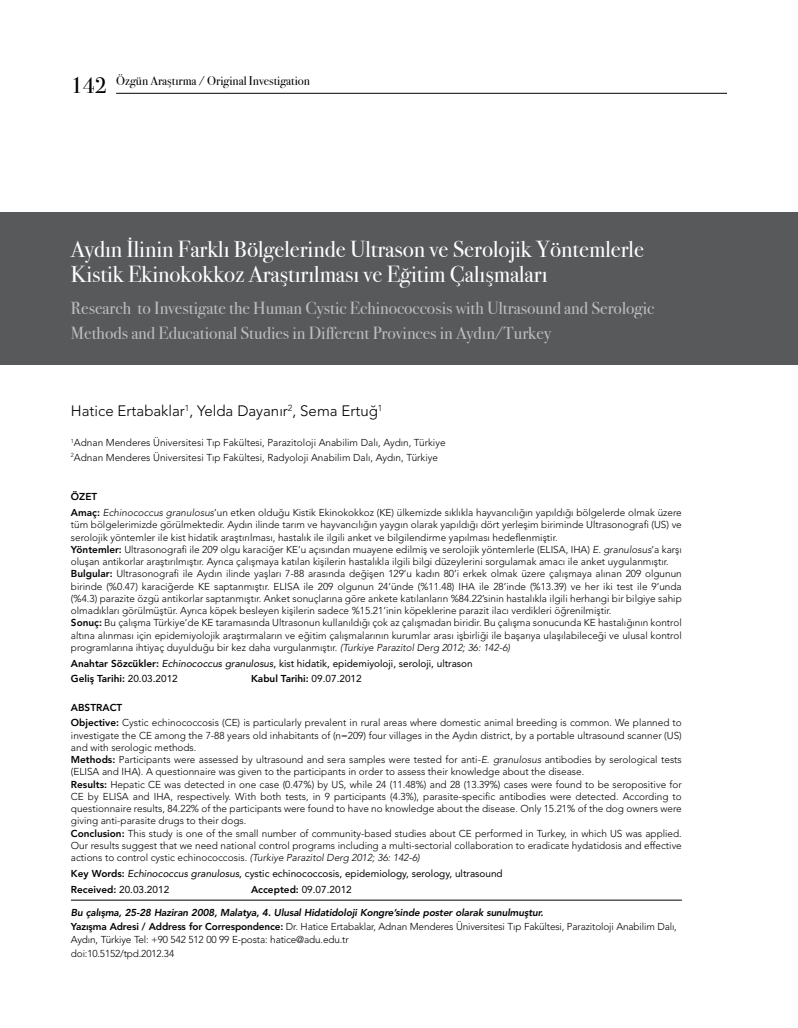
<style>
.page{position:relative;width:798px;height:1028px;background:#fff}
.page>*{position:absolute;margin:0;border:0;box-sizing:border-box;transform-origin:0 0}
.t1{font:23.12px/25px "Bodoni Svty Two ITCTT Book";color:#fff}
.t2{font:17.5px/25px "Bodoni Svty Two ITCTT Book";color:#bcbec0}
.t3{font:300 15px "Avenir LT Std";color:#000}
.t4{font:12.5px "Bodoni Svty Two ITCTT Book";color:#000}
.t5{font:300 10px/12.2px "Avenir LT Std";color:#000}
.t6{font:10px/15.8px "Avenir LT Std";color:#000}
.t7{font:italic 800 10px/14.2px "Avenir LT Std";letter-spacing:-.015em;color:#000}
.t8{font:800 10px "Avenir LT Std";color:#000}
.s1{font-size:22.5px}
.s2{font-weight:800}
.s3{font-style:italic}
.s4{font-weight:400}
.s5{font-style:normal}
.s6{font-weight:300;font-style:normal}
</style>
<div class="page">
<div style="left:0;top:213px;width:797px;height:152px;background:#58595b"></div>
<hr style="left:71px;top:900px;width:610px;height:1px;background:#000">
<hr style="left:116px;top:93px;width:610px;height:1px;background:#000">
<p class="t4" style="left:71px;top:71px;width:240px"><span class="s1">142</span> Özgün Araştırma / Original Investigation</p>
<h1 class="t1" style="left:71px;top:234px;width:574px">Aydın İlinin Farklı Bölgelerinde Ultrason ve Serolojik Yöntemlerle<br>Kistik Ekinokokkoz Araştırılması ve Eğitim Çalışmaları</h1>
<h2 class="t2" style="left:71px;top:294px;width:584px">Research to Investigate the Human Cystic Echinococcosis with Ultrasound and Serologic<br>Methods and Educational Studies in Different Provinces in Aydın/Turkey</h2>
<h3 class="t3" style="left:71px;top:401px;width:313px">Hatice Ertabaklar<sup>1</sup>, Yelda Dayanır<sup>2</sup>, Sema Ertuğ<sup>1</sup></h3>
<p class="t5" style="left:71px;top:435px;width:376px;line-height:14.2px"><sup>1</sup>Adnan Menderes Üniversitesi Tıp Fakültesi, Parazitoloji Anabilim Dalı, Aydın, Türkiye<br><sup>2</sup>Adnan Menderes Üniversitesi Tıp Fakültesi, Radyoloji Anabilim Dalı, Aydın, Türkiye</p>
<p class="t5" style="left:71px;top:489px;width:612px;line-height:15.8px"><span class="s2">ÖZET<br>Amaç:</span> <span class="s3">Echinococcus granulosus</span>’un etken olduğu Kistik Ekinokokkoz (KE) ülkemizde sıklıkla hayvancılığın yapıldığı bölgelerde olmak üzere</p>
<p class="t5" style="left:71px;top:519px;width:612px">tüm bölgelerimizde görülmektedir. Aydın ilinde tarım ve hayvancılığın yaygın olarak yapıldığı dört yerleşim biriminde Ultrasonografi (US) ve serolojik yöntemler ile kist hidatik araştırılması, hastalık ile ilgili anket ve bilgilendirme yapılması hedeflenmiştir.<br><span class="s2">Yöntemler:</span> Ultrasonografi ile 209 olgu karaciğer KE’u açısından muayene edilmiş ve serolojik yöntemlerle (ELISA, IHA) <span class="s3">E. granulosus</span>’a karşı oluşan antikorlar araştırılmıştır. Ayrıca çalışmaya katılan kişilerin hastalıkla ilgili bilgi düzeylerini sorgulamak amacı ile anket uygulanmıştır.<br><span class="s2">Bulgular:</span> Ultrasonografi ile Aydın ilinde yaşları 7-88 arasında değişen 129’u kadın 80’i erkek olmak üzere çalışmaya alınan 209 olgunun birinde (%0.47) karaciğerde KE saptanmıştır. ELISA ile 209 olgunun 24’ünde (%11.48) IHA ile 28’inde (%13.39) ve her iki test ile 9’unda (%4.3) parazite özgü antikorlar saptanmıştır. Anket sonuçlarına göre ankete katılanların %84.22’sinin hastalıkla ilgili herhangi bir bilgiye sahip olmadıkları görülmüştür. Ayrıca köpek besleyen kişilerin sadece %15.21’inin köpeklerine parazit ilacı verdikleri öğrenilmiştir.<br><span class="s2">Sonuç:</span> Bu çalışma Türkiye’de KE taramasında Ultrasonun kullanıldığı çok az çalışmadan biridir. Bu çalışma sonucunda KE hastalığının kontrol altına alınması için epidemiyolojik araştırmaların ve eğitim çalışmalarının kurumlar arası işbirliği ile başarıya ulaşılabileceği ve ulusal kontrol programlarına ihtiyaç duyulduğu bir kez daha vurgulanmıştır. <span class="s3">(Turkiye Parazitol Derg 2012; 36: 142-6)</span></p>
<p class="t6" style="left:71px;top:655px;width:403px"><span class="s2">Anahtar Sözcükler:</span> <span class="s3">Echinococcus granulosus</span>, kist hidatik, epidemiyoloji, seroloji, ultrason<br><span class="s2">Geliş Tarihi:</span> 20.03.2012</p>
<p class="t8" style="left:251px;top:673px;width:112px">Kabul Tarihi: <span class="s4">09.07.2012</span></p>
<p class="t5" style="left:71px;top:699px;width:612px;line-height:15.8px"><span class="s2">ABSTRACT<br>Objective:</span> Cystic echinococcosis (CE) is particularly prevalent in rural areas where domestic animal breeding is common. We planned to</p>
<p class="t5" style="left:71px;top:729px;width:612px">investigate the CE among the 7-88 years old inhabitants of (n=209) four villages in the Aydın district, by a portable ultrasound scanner (US) and with serologic methods.<br><span class="s2">Methods:</span> Participants were assessed by ultrasound and sera samples were tested for anti-<span class="s3">E. granulosus</span> antibodies by serological tests (ELISA and IHA). A questionnaire was given to the participants in order to assess their knowledge about the disease.<br><span class="s2">Results:</span> Hepatic CE was detected in one case (0.47%) by US, while 24 (11.48%) and 28 (13.39%) cases were found to be seropositive for CE by ELISA and IHA, respectively. With both tests, in 9 participants (4.3%), parasite-specific antibodies were detected. According to questionnaire results, 84.22% of the participants were found to have no knowledge about the disease. Only 15.21% of the dog owners were giving anti-parasite drugs to their dogs.<br><span class="s2">Conclusion:</span> This study is one of the small number of community-based studies about CE performed in Turkey, in which US was applied.<br>Our results suggest that we need national control programs including a multi-sectorial collaboration to eradicate hydatidosis and effective actions to control cystic echinococcosis. <span class="s3">(Turkiye Parazitol Derg 2012; 36: 142-6)</span></p>
<p class="t6" style="left:71px;top:865px;width:433px"><span class="s2">Key Words:</span> <span class="s3">Echinococcus granulosus</span>, cystic echinococcosis, epidemiology, serology, ultrasound<br><span class="s2">Received:</span> 20.03.2012</p>
<p class="t6" style="left:251px;top:881px;width:102px"><span class="s2">Accepted:</span> 09.07.2012</p>
<p class="t7" style="left:71px;top:905px;width:607px">Bu çalışma, 25-28 Haziran 2008, Malatya, 4. Ulusal Hidatidoloji Kongre’sinde poster olarak sunulmuştur.<br><span class="s5">Yazışma Adresi / Address for Correspondence:</span> <span class="s6">Dr. Hatice Ertabaklar, Adnan Menderes Üniversitesi Tıp Fakültesi, Parazitoloji Anabilim Dalı,</span></p>
<p class="t5" style="left:71px;top:932px;width:279px;line-height:14.2px">Aydın, Türkiye Tel: +90 542 512 00 99 E-posta: hatice@adu.edu.tr doi:10.5152/tpd.2012.34</p>
</div>
